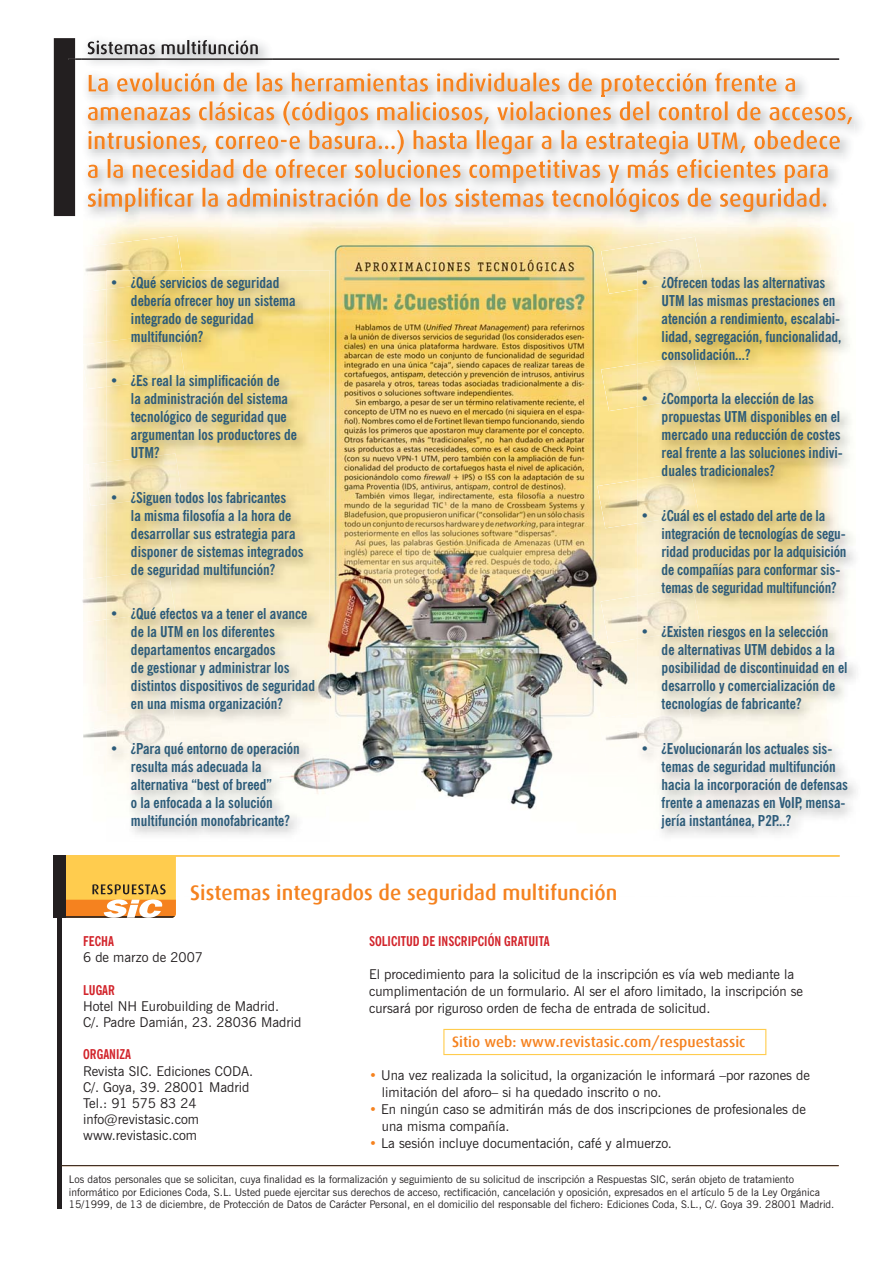
<style>
.page{position:relative;width:893px;height:1263px;background:#fff}
.page>*{position:absolute;margin:0;border:0;box-sizing:border-box;transform-origin:0 0}
.t1{font:500 21px "Dax";color:#f5821f}
.t2{font:700 condensed 15px/18px "News Gothic BT";color:#2c5b79}
.t3{font:500 15px "Dax";color:#f5821f}
.t4{font:13.5px/16.2px "News Gothic BT";color:#231f20}
.t5{font:700 condensed 13.5px "News Gothic BT";color:#d2232a}
.t6{font:10.5px/12.6px "News Gothic BT";color:#231f20}
.s1{color:#f5821f}
</style>
<div class="page">
<img style="left:83px;top:227px;width:757px;height:630px">
<hr style="left:54px;top:855px;width:785px;height:2px;background:#ffcc4e">
<div style="left:443px;top:1029px;width:323px;height:26px;border:1px solid #ffcc4e"></div>
<div style="left:53px;top:855px;width:13px;height:63px;background:#231f20"></div>
<svg style="left:66px;top:857px;width:110px;height:61px;background:#efb853"></svg>
<div style="left:57px;top:918px;width:5px;height:291px;background:#231f20"></div>
<hr style="left:62px;top:1165px;width:776px;height:1px;background:#231f20">
<img style="left:601px;top:364px;width:36px;height:47px">
<img style="left:597px;top:480px;width:40px;height:48px">
<img style="left:600px;top:596px;width:37px;height:47px">
<img style="left:598px;top:713px;width:39px;height:46px">
<img style="left:601px;top:237px;width:100px;height:57px">
<img style="left:83px;top:342px;width:23px;height:47px">
<img style="left:84px;top:462px;width:22px;height:44px">
<img style="left:83px;top:577px;width:23px;height:45px">
<img style="left:83px;top:711px;width:23px;height:47px">
<img style="left:83px;top:236px;width:99px;height:56px">
<img style="left:106px;top:270px;width:223px;height:571px">
<img style="left:106px;top:333px;width:79px;height:54px">
<img style="left:106px;top:454px;width:76px;height:50px">
<img style="left:106px;top:569px;width:69px;height:51px">
<img style="left:106px;top:703px;width:73px;height:52px">
<img style="left:106px;top:270px;width:78px;height:19px">
<img style="left:637px;top:270px;width:219px;height:572px">
<img style="left:637px;top:355px;width:64px;height:52px">
<img style="left:637px;top:471px;width:62px;height:52px">
<img style="left:637px;top:587px;width:63px;height:52px">
<img style="left:637px;top:705px;width:59px;height:50px">
<img style="left:637px;top:270px;width:66px;height:19px">
<svg style="left:272px;top:58px;width:567px;height:2px"></svg>
<svg style="left:54px;top:38px;width:28px;height:178px"></svg>
<img style="left:87px;top:44px;width:180px;height:20px">
<img style="left:82px;top:58px;width:190px;height:1px">
<img style="left:82px;top:59px;width:190px;height:1px">
<svg style="left:88px;top:40px;width:170px;height:14px"></svg>
<svg style="left:88px;top:72px;width:764px;height:52px"></svg>
<img style="left:510px;top:140px;width:339px;height:29px">
<img style="left:287px;top:124px;width:561px;height:2px">
<svg style="left:88px;top:130px;width:751px;height:23px"></svg>
<img style="left:827px;top:169px;width:11px;height:13px">
<img style="left:397px;top:153px;width:270px;height:1px">
<svg style="left:88px;top:159px;width:739px;height:23px"></svg>
<img style="left:513px;top:182px;width:274px;height:1px">
<svg style="left:88px;top:188px;width:738px;height:24px"></svg>
<p class="t2" style="left:131px;top:275px;width:166px;text-indent:-21px">• ¿Qué servicios de seguridad debería ofrecer hoy un sistema integrado de seguridad multifunción?</p>
<p class="t2" style="left:131px;top:373px;width:167px;text-indent:-21px">• ¿Es real la simplificación de<br>la administración del sistema tecnológico de seguridad que argumentan los productores de<br>UTM?</p>
<p class="t2" style="left:131px;top:490px;width:174px;text-indent:-21px">• ¿Siguen todos los fabricantes<br>la misma filosofía a la hora de desarrollar sus estrategia para disponer de sistemas integrados de seguridad multifunción?</p>
<p class="t2" style="left:131px;top:606px;width:186px;text-indent:-21px">• ¿Qué efectos va a tener el avance de la UTM en los diferentes departamentos encargados<br>de gestionar y administrar los distintos dispositivos de seguridad en una misma organización?</p>
<p class="t2" style="left:131px;top:741px;width:170px;text-indent:-21px">• ¿Para qué entorno de operación resulta más adecuada la alternativa “best of breed”<br>o la enfocada a la solución multifunción monofabricante?</p>
<p class="t2" style="left:661px;top:275px;width:181px;text-indent:-21px">• ¿Ofrecen todas las alternativas<br>UTM las mismas prestaciones en atención a rendimiento, escalabi&shy;lidad, segregación, funcionalidad, consolidación...?</p>
<p class="t2" style="left:661px;top:391px;width:183px;text-indent:-21px">• ¿Comporta la elección de las propuestas UTM disponibles en el mercado una reducción de costes real frente a las soluciones indivi&shy;duales tradicionales?</p>
<p class="t2" style="left:661px;top:508px;width:186px;text-indent:-21px">• ¿Cuál es el estado del arte de la integración de tecnologías de segu&shy;ridad producidas por la adquisición de compañías para conformar sis&shy;temas de seguridad multifunción?</p>
<p class="t2" style="left:661px;top:624px;width:187px;text-indent:-21px">• ¿Existen riesgos en la selección<br>de alternativas UTM debidos a la posibilidad de discontinuidad en el desarrollo y comercialización de tecnologías de fabricante?</p>
<p class="t2" style="left:661px;top:741px;width:188px;text-indent:-21px">• ¿Evolucionarán los actuales sis&shy;temas de seguridad multifunción hacia la incorporación de defensas frente a amenazas en VoIP, mensa&shy;jería instantánea, P2P...?</p>
<h1 class="t1" style="left:190px;top:881px;width:428px">Sistemas integrados de seguridad multifunción</h1>
<p class="t5" style="left:369px;top:936px;width:182px">SOLICITUD DE INSCRIPCIÓN GRATUITA</p>
<p class="t4" style="left:369px;top:967px;width:435px;line-height:16.8px">El procedimiento para la solicitud de la inscripción es vía web mediante la cumplimentación de un formulario. Al ser el aforo limitado, la inscripción se cursará por riguroso orden de fecha de entrada de solicitud.</p>
<p class="t3" style="left:452px;top:1033px;width:295px">Sitio web: www.revistasic.com/respuestassic</p>
<p class="t4" style="left:382px;top:1069px;width:429px;line-height:16.8px;text-indent:-13px"><span class="s1">•</span> Una vez realizada la solicitud, la organización le informará –por razones de limitación del aforo– si ha quedado inscrito o no.</p>
<p class="t4" style="left:382px;top:1102px;width:425px;line-height:16.8px;text-indent:-13px"><span class="s1">•</span> En ningún caso se admitirán más de dos inscripciones de profesionales de una misma compañía.</p>
<p class="t4" style="left:369px;top:1136px;width:304px"><span class="s1">•</span> La sesión incluye documentación, café y almuerzo.</p>
<p class="t5" style="left:83px;top:936px;width:32px">FECHA</p>
<p class="t4" style="left:83px;top:951px;width:121px">6 de marzo de 2007</p>
<p class="t5" style="left:83px;top:985px;width:33px">LUGAR</p>
<p class="t4" style="left:83px;top:999px;width:220px">Hotel NH Eurobuilding de Madrid.<br>C/. Padre Damián, 23. 28036 Madrid</p>
<p class="t5" style="left:83px;top:1050px;width:49px">ORGANIZA</p>
<p class="t4" style="left:83px;top:1064px;width:172px">Revista SIC. Ediciones CODA.<br>C/. Goya, 39. 28001 Madrid<br>Tel.: 91 575 83 24 info@revistasic.com www.revistasic.com</p>
<p class="t6" style="left:69px;top:1174px;width:767px">Los datos personales que se solicitan, cuya finalidad es la formalización y seguimiento de su solicitud de inscripción a Respuestas SIC, serán objeto de tratamiento informático por Ediciones Coda, S.L. Usted puede ejercitar sus derechos de acceso, rectificación, cancelación y oposición, expresados en el artículo 5 de la Ley Orgánica<br>15/1999, de 13 de diciembre, de Protección de Datos de Carácter Personal, en el domicilio del responsable del fichero: Ediciones Coda, S.L., C/. Goya 39. 28001 Madrid.</p>
</div>
